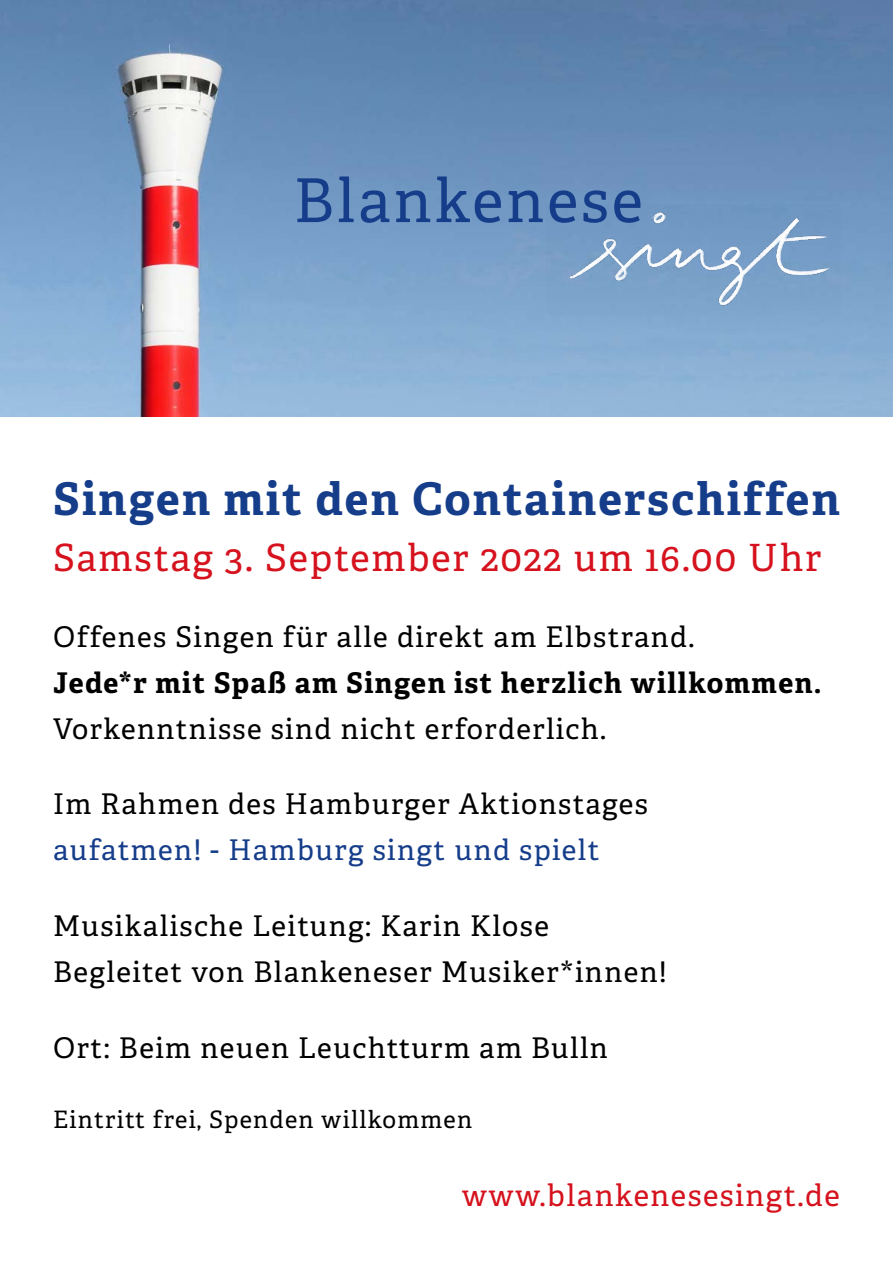
<style>
.page{position:relative;width:893px;height:1263px;background:#fff}
.page>*{position:absolute;margin:0;border:0;box-sizing:border-box;transform-origin:0 0}
.t1{font:60.45px "Adelle";letter-spacing:.05em;color:#153d8a}
.t2{font:700 45px "Adelle";letter-spacing:.05em;color:#153d8a}
.t3{font:37.5px "Adelle";letter-spacing:.05em;color:#d5121d}
.t4{font:30px "Adelle";letter-spacing:.05em;color:#d5121d}
.t5{font:28.5px/45.9px "Adelle";letter-spacing:.05em;color:#000}
.t6{font:700 28.5px "Adelle";letter-spacing:.05em;color:#000}
.t7{font:28.5px "Adelle";letter-spacing:.05em;color:#153d8a}
.t8{font:24px "Adelle";letter-spacing:.05em;color:#000}
</style>
<div class="page">
<img style="left:0;top:0;width:893px;height:417px">
<img style="left:546px;top:205px;width:294px;height:110px">
<h1 class="t1" style="left:294px;top:163px;width:350px">Blankenese</h1>
<h2 class="t2" style="left:53px;top:470px;width:788px">Singen mit den Containerschiffen</h2>
<h3 class="t3" style="left:53px;top:535px;width:770px">Samstag 3. September 2022 um 16.00 Uhr</h3>
<p class="t5" style="left:53px;top:614px;width:643px">Offenes Singen für alle direkt am Elbstrand.</p>
<p class="t6" style="left:53px;top:664px;width:770px">Jede*r mit Spaß am Singen ist herzlich willkommen.</p>
<p class="t5" style="left:53px;top:706px;width:554px">Vorkenntnisse sind nicht erforderlich.</p>
<p class="t5" style="left:53px;top:782px;width:596px">Im Rahmen des Hamburger Aktionstages</p>
<p class="t7" style="left:53px;top:833px;width:548px">aufatmen! - Hamburg singt und spielt</p>
<p class="t5" style="left:53px;top:903px;width:615px">Musikalische Leitung: Karin Klose<br>Begleitet von Blankeneser Musiker*innen!</p>
<p class="t5" style="left:53px;top:1025px;width:556px">Ort: Beim neuen Leuchtturm am Bulln</p>
<p class="t8" style="left:53px;top:1105px;width:420px">Eintritt frei, Spenden willkommen</p>
<p class="t4" style="left:462px;top:1176px;width:379px">www.blankenesesingt.de</p>
</div>
